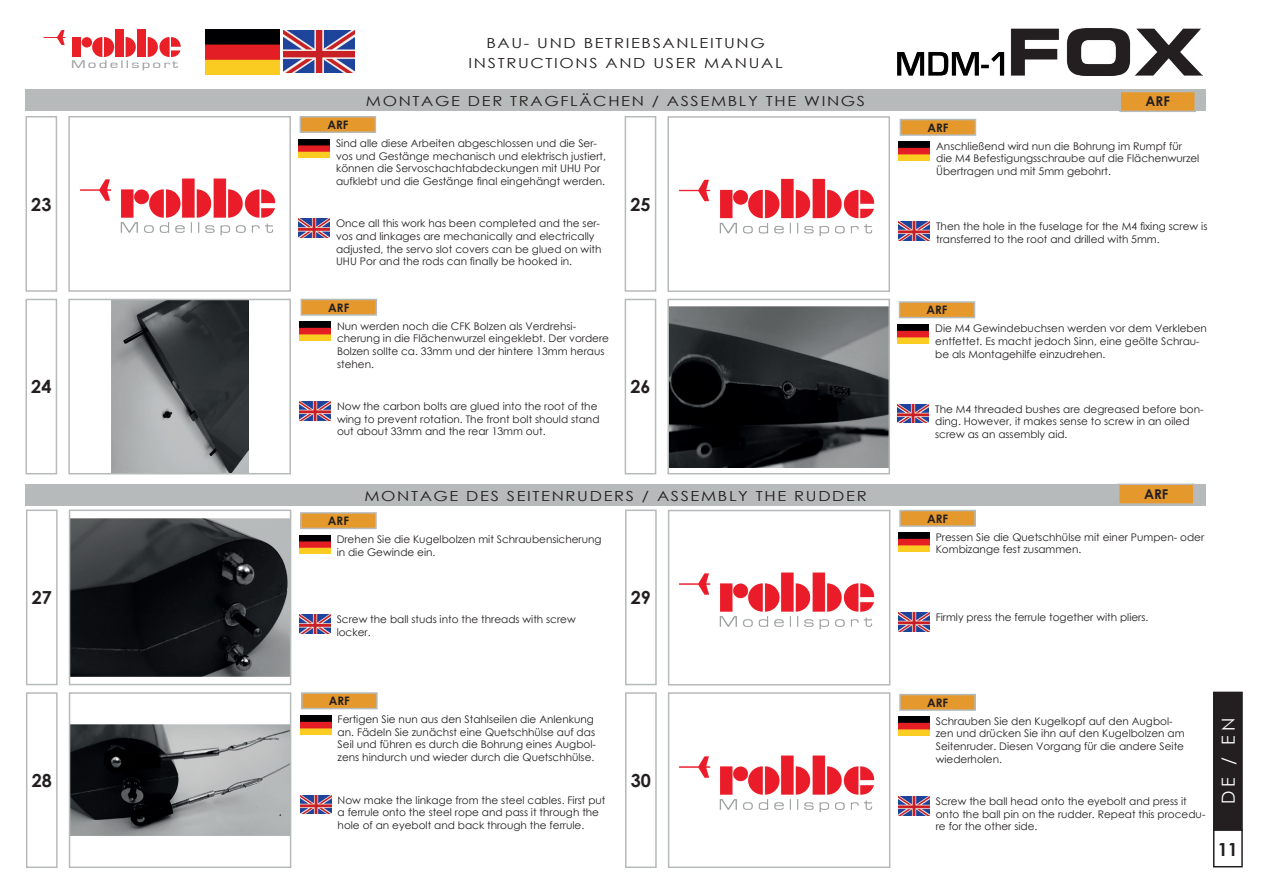
<style>
.page{position:relative;width:1263px;height:893px;background:#fff}
.page>*{position:absolute;margin:0;border:0;box-sizing:border-box;transform-origin:0 0}
.t1{font:700 18px "Century Gothic";color:#231f20}
.t2{font:18px "Century Gothic";color:#fff}
.t3{font:13.8px "Century Gothic";letter-spacing:.1em;color:#231f20;scale:1.19 1}
.t4{font:700 13.5px "Century Gothic";color:#231f20}
.t5{font:700 11.7px "Century Gothic";color:#231f20}
.t6{font:11.4px "Eurostile";letter-spacing:.125em;color:#989b9f;scale:1.5 1}
.t7{font:10.5px/12.6px "Century Gothic";color:#231f20}
</style>
<div class="page">
<div style="left:1214px;top:692px;width:28px;height:138px;background:#231f20"></div>
<div style="left:1213px;top:692px;width:30px;height:139px;border:2px solid #231f20"></div>
<div style="left:1213px;top:829px;width:30px;height:38px;border:2px solid #231f20"></div>
<div style="left:115px;top:29px;width:9px;height:28px;background:#ea2029"></div>
<div style="left:137px;top:29px;width:9px;height:28px;background:#ea2029"></div>
<div style="left:72px;top:37px;width:9px;height:20px;background:#ea2029"></div>
<svg style="left:126px;top:37px;width:10px;height:20px"></svg>
<svg style="left:91px;top:37px;width:24px;height:20px"></svg>
<div style="left:82px;top:37px;width:10px;height:11px;background:#ea2029;border-radius:50%"></div>
<svg style="left:44px;top:30px;width:21px;height:15px"></svg>
<svg style="left:148px;top:37px;width:33px;height:20px"></svg>
<img style="left:205px;top:30px;width:75px;height:45px">
<img style="left:897px;top:28px;width:305px;height:47px">
<img style="left:284px;top:31px;width:70px;height:42px">
<div style="left:26px;top:116px;width:31px;height:176px;border:2px solid #b7baba"></div>
<div style="left:26px;top:510px;width:32px;height:175px;border:2px solid #b7baba"></div>
<img style="left:80px;top:178px;width:196px;height:58px">
<div style="left:68px;top:116px;width:223px;height:176px;border:2px solid #b7baba"></div>
<img style="left:72px;top:519px;width:216px;height:157px">
<div style="left:69px;top:510px;width:222px;height:175px;border:2px solid #b7baba"></div>
<div style="left:26px;top:299px;width:31px;height:175px;border:2px solid #b7baba"></div>
<div style="left:26px;top:692px;width:32px;height:176px;border:2px solid #b7baba"></div>
<img style="left:111px;top:302px;width:137px;height:169px">
<div style="left:68px;top:299px;width:223px;height:175px;border:2px solid #b7baba"></div>
<img style="left:72px;top:725px;width:216px;height:110px">
<div style="left:69px;top:692px;width:222px;height:176px;border:2px solid #b7baba"></div>
<div style="left:625px;top:116px;width:31px;height:176px;border:2px solid #b7baba"></div>
<div style="left:625px;top:510px;width:32px;height:175px;border:2px solid #b7baba"></div>
<img style="left:678px;top:178px;width:197px;height:58px">
<div style="left:667px;top:116px;width:223px;height:176px;border:2px solid #b7baba"></div>
<img style="left:679px;top:572px;width:196px;height:58px">
<div style="left:668px;top:510px;width:222px;height:175px;border:2px solid #b7baba"></div>
<div style="left:625px;top:299px;width:31px;height:175px;border:2px solid #b7baba"></div>
<div style="left:625px;top:692px;width:32px;height:176px;border:2px solid #b7baba"></div>
<img style="left:670px;top:306px;width:217px;height:161px">
<div style="left:667px;top:299px;width:223px;height:175px;border:2px solid #b7baba"></div>
<img style="left:679px;top:755px;width:196px;height:58px">
<div style="left:668px;top:692px;width:222px;height:176px;border:2px solid #b7baba"></div>
<img style="left:299px;top:139px;width:31px;height:19px">
<img style="left:300px;top:322px;width:31px;height:18px">
<img style="left:899px;top:142px;width:31px;height:19px">
<img style="left:898px;top:324px;width:31px;height:19px">
<img style="left:299px;top:535px;width:31px;height:19px">
<img style="left:300px;top:715px;width:31px;height:19px">
<img style="left:898px;top:533px;width:31px;height:19px">
<img style="left:898px;top:717px;width:31px;height:19px">
<img style="left:299px;top:219px;width:31px;height:18px">
<img style="left:300px;top:402px;width:31px;height:18px">
<img style="left:899px;top:222px;width:31px;height:18px">
<img style="left:898px;top:404px;width:31px;height:19px">
<img style="left:299px;top:615px;width:31px;height:19px">
<img style="left:300px;top:795px;width:31px;height:19px">
<img style="left:898px;top:613px;width:31px;height:18px">
<img style="left:898px;top:797px;width:31px;height:18px">
<div style="left:300px;top:117px;width:75px;height:15px;background:#e5982b"></div>
<div style="left:300px;top:116px;width:76px;height:17px;border:2px solid #b7baba"></div>
<div style="left:301px;top:299px;width:75px;height:16px;background:#e5982b"></div>
<div style="left:301px;top:299px;width:76px;height:17px;border:2px solid #b7baba"></div>
<div style="left:900px;top:120px;width:75px;height:15px;background:#e5982b"></div>
<div style="left:900px;top:119px;width:76px;height:17px;border:2px solid #b7baba"></div>
<div style="left:899px;top:302px;width:75px;height:16px;background:#e5982b"></div>
<div style="left:899px;top:301px;width:76px;height:17px;border:2px solid #b7baba"></div>
<div style="left:301px;top:513px;width:75px;height:15px;background:#e5982b"></div>
<div style="left:300px;top:512px;width:77px;height:17px;border:2px solid #b7baba"></div>
<div style="left:302px;top:693px;width:75px;height:15px;background:#e5982b"></div>
<div style="left:301px;top:692px;width:77px;height:17px;border:2px solid #b7baba"></div>
<div style="left:900px;top:510px;width:75px;height:16px;background:#e5982b"></div>
<div style="left:899px;top:510px;width:77px;height:17px;border:2px solid #b7baba"></div>
<div style="left:900px;top:695px;width:75px;height:15px;background:#e5982b"></div>
<div style="left:899px;top:694px;width:77px;height:17px;border:2px solid #b7baba"></div>
<div style="left:26px;top:89px;width:1179px;height:22px;background:#b7baba"></div>
<div style="left:26px;top:484px;width:1179px;height:21px;background:#b7baba"></div>
<div style="left:1120px;top:92px;width:75px;height:19px;background:#e5982b"></div>
<div style="left:1119px;top:91px;width:77px;height:21px;border:2px solid #b7baba"></div>
<div style="left:1119px;top:484px;width:75px;height:20px;background:#e5982b"></div>
<div style="left:1118px;top:484px;width:76px;height:21px;border:2px solid #b7baba"></div>
<h2 class="t3" style="left:486px;top:34px;width:235px">BAU- UND BETRIEBSANLEITUNG</h2>
<p class="t6" style="left:71px;top:58px;width:73px">Modellsport</p>
<h2 class="t3" style="left:469px;top:53px;width:265px">INSTRUCTIONS AND USER MANUAL</h2>
<h2 class="t3" style="left:366px;top:91px;width:421px">MONTAGE DER TRAGFLÄCHEN / ASSEMBLY THE WINGS</h2>
<p class="t4" style="left:1145px;top:91px;width:26px">ARF</p>
<p class="t5" style="left:327px;top:116px;width:23px">ARF</p>
<p class="t5" style="left:927px;top:119px;width:23px">ARF</p>
<p class="t7" style="left:336px;top:137px;width:271px">Sind alle diese Arbeiten abgeschlossen und die Ser&shy;vos und Gestänge mechanisch und elektrisch justiert, können die Servoschachtabdeckungen mit UHU Por aufklebt und die Gestänge final eingehängt werden.</p>
<p class="t7" style="left:936px;top:140px;width:265px">Anschließend wird nun die Bohrung im Rumpf für die M4 Befestigungsschraube auf die Flächenwurzel<br>Übertragen und mit 5mm gebohrt.</p>
<h1 class="t1" style="left:31px;top:190px;width:22px">23</h1>
<h1 class="t1" style="left:630px;top:190px;width:22px">25</h1>
<p class="t7" style="left:336px;top:217px;width:267px">Once all this work has been completed and the ser&shy;vos and linkages are mechanically and electrically adjusted, the servo slot covers can be glued on with UHU Por and the rods can finally be hooked in.</p>
<p class="t7" style="left:936px;top:220px;width:273px">Then the hole in the fuselage for the M4 fixing screw is transferred to the root and drilled with 5mm.</p>
<p class="t5" style="left:328px;top:298px;width:23px">ARF</p>
<p class="t5" style="left:926px;top:301px;width:23px">ARF</p>
<p class="t7" style="left:337px;top:319px;width:273px">Nun werden noch die CFK Bolzen als Verdrehsi&shy;cherung in die Flächenwurzel eingeklebt. Der vordere Bolzen sollte ca. 33mm und der hintere 13mm heraus stehen.</p>
<p class="t7" style="left:935px;top:322px;width:273px">Die M4 Gewindebuchsen werden vor dem Verkleben entfettet. Es macht jedoch Sinn, eine geölte Schrau&shy;be als Montagehilfe einzudrehen.</p>
<h1 class="t1" style="left:31px;top:373px;width:22px">24</h1>
<h1 class="t1" style="left:630px;top:373px;width:22px">26</h1>
<p class="t7" style="left:337px;top:400px;width:264px">Now the carbon bolts are glued into the root of the wing to prevent rotation. The front bolt should stand out about 33mm and the rear 13mm out.</p>
<p class="t7" style="left:935px;top:402px;width:270px">The M4 threaded bushes are degreased before bon&shy;ding. However, it makes sense to screw in an oiled screw as an assembly aid.</p>
<h2 class="t3" style="left:364px;top:486px;width:424px">MONTAGE DES SEITENRUDERS / ASSEMBLY THE RUDDER</h2>
<p class="t4" style="left:1144px;top:484px;width:26px">ARF</p>
<p class="t5" style="left:328px;top:512px;width:23px">ARF</p>
<p class="t5" style="left:927px;top:510px;width:23px">ARF</p>
<p class="t7" style="left:337px;top:533px;width:266px">Drehen Sie die Kugelbolzen mit Schraubensicherung in die Gewinde ein.</p>
<p class="t7" style="left:936px;top:530px;width:270px">Pressen Sie die Quetschhülse mit einer Pumpen- oder<br>Kombizange fest zusammen.</p>
<h1 class="t1" style="left:32px;top:584px;width:22px">27</h1>
<h1 class="t1" style="left:631px;top:584px;width:22px">29</h1>
<p class="t7" style="left:337px;top:613px;width:241px">Screw the ball studs into the threads with screw locker.</p>
<p class="t7" style="left:936px;top:611px;width:214px">Firmly press the ferrule together with pliers.</p>
<p class="t5" style="left:329px;top:692px;width:23px">ARF</p>
<p class="t5" style="left:927px;top:694px;width:23px">ARF</p>
<h1 class="t1" style="left:32px;top:767px;width:22px">28</h1>
<p class="t7" style="left:338px;top:713px;width:260px">Fertigen Sie nun aus den Stahlseilen die Anlenkung an. Fädeln Sie zunächst eine Quetschhülse auf das Seil und führen es durch die Bohrung eines Augbol&shy;zens hindurch und wieder durch die Quetschhülse.</p>
<p class="t7" style="left:338px;top:793px;width:269px">Now make the linkage from the steel cables. First put a ferrule onto the steel rope and pass it through the hole of an eyebolt and back through the ferrule.</p>
<h1 class="t1" style="left:631px;top:767px;width:22px">30</h1>
<p class="t7" style="left:936px;top:714px;width:250px">Schrauben Sie den Kugelkopf auf den Augbol&shy;zen und drücken Sie ihn auf den Kugelbolzen am Seitenruder. Diesen Vorgang für die andere Seite wiederholen.</p>
<p class="t7" style="left:936px;top:795px;width:271px">Screw the ball head onto the eyebolt and press it onto the ball pin on the rudder. Repeat this procedu&shy;re for the other side.</p>
<h1 class="t2" style="left:1215px;top:804px;width:88px;rotate:-90deg">DE / EN</h1>
<h1 class="t1" style="left:1218px;top:836px;width:22px">11</h1>
</div>
